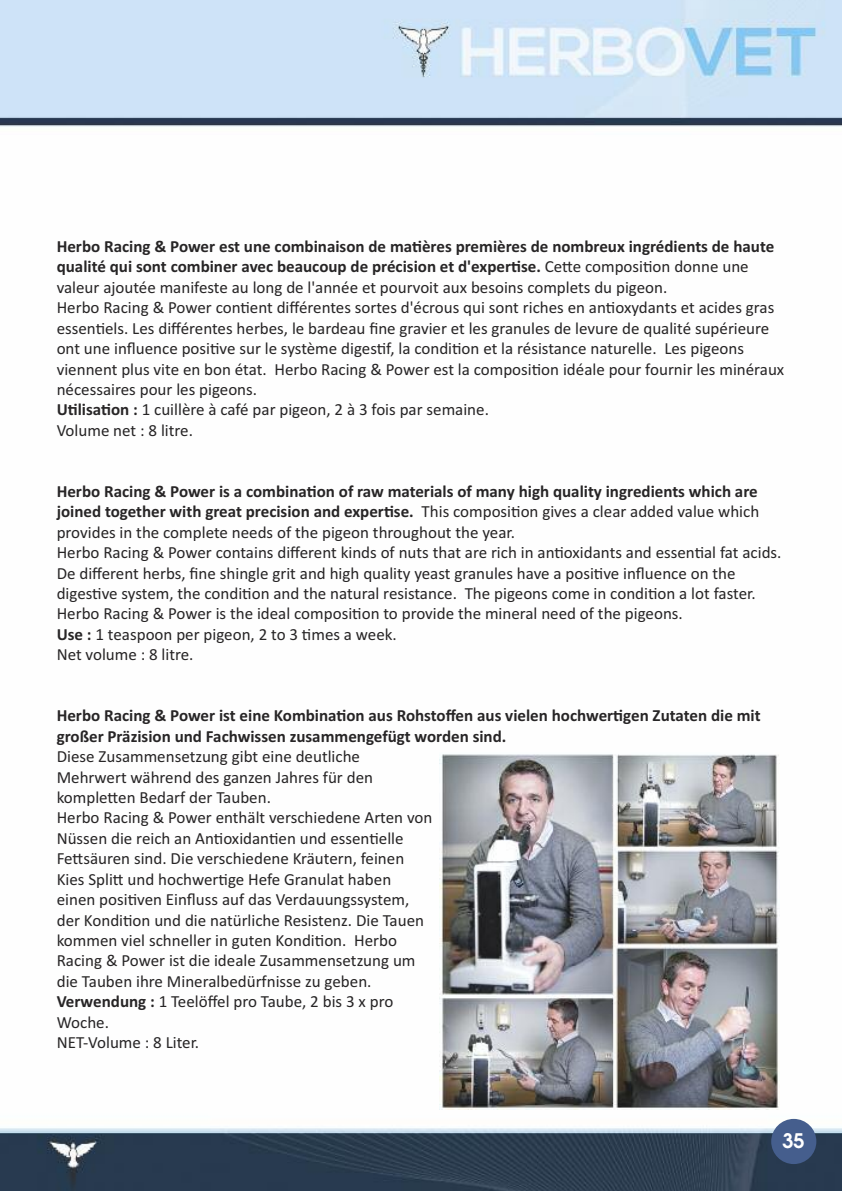
<style>
.page{position:relative;width:842px;height:1191px;background:#fff}
.page>*{position:absolute;margin:0;border:0;box-sizing:border-box;transform-origin:0 0}
.t1{font:600 20px "Avant Garde";color:#fff}
.t2{font:17px/20.4px "Calibri";color:#272526}
.t3{font:700 17px/20.4px "Calibri";color:#272526}
.s1{font-weight:700}
</style>
<div class="page">
<img style="left:0;top:0;width:842px;height:1191px">
<div style="left:771px;top:1118px;width:45px;height:46px;background:#455e8d;border-radius:50%"></div>
<img style="left:439px;top:752px;width:341px;height:357px">
<p class="t2" style="left:57px;top:236px;width:729px"><span class="s1">Herbo Racing &amp; Power est une combinaison de matières premières de nombreux ingrédients de haute qualité qui sont combiner avec beaucoup de précision et d'expertise.</span> Cette composition donne une valeur ajoutée manifeste au long de l'année et pourvoit aux besoins complets du pigeon.<br>Herbo Racing &amp; Power contient différentes sortes d'écrous qui sont riches en antioxydants et acides gras essentiels. Les différentes herbes, le bardeau fine gravier et les granules de levure de qualité supérieure ont une influence positive sur le système digestif, la condition et la résistance naturelle. Les pigeons viennent plus vite en bon état. Herbo Racing &amp; Power est la composition idéale pour fournir les minéraux nécessaires pour les pigeons.<br><span class="s1">Utilisation :</span> 1 cuillère à café par pigeon, 2 à 3 fois par semaine.<br>Volume net : 8 litre.</p>
<p class="t2" style="left:57px;top:481px;width:726px"><span class="s1">Herbo Racing &amp; Power is a combination of raw materials of many high quality ingredients which are joined together with great precision and expertise.</span> This composition gives a clear added value which provides in the complete needs of the pigeon throughout the year.<br>Herbo Racing &amp; Power contains different kinds of nuts that are rich in antioxidants and essential fat acids.<br>De different herbs, fine shingle grit and high quality yeast granules have a positive influence on the digestive system, the condition and the natural resistance. The pigeons come in condition a lot faster.<br>Herbo Racing &amp; Power is the ideal composition to provide the mineral need of the pigeons.<br><span class="s1">Use :</span> 1 teaspoon per pigeon, 2 to 3 times a week.<br>Net volume : 8 litre.</p>
<p class="t3" style="left:57px;top:705px;width:705px">Herbo Racing &amp; Power ist eine Kombination aus Rohstoffen aus vielen hochwertigen Zutaten die mit großer Präzision und Fachwissen zusammengefügt worden sind.</p>
<p class="t2" style="left:57px;top:746px;width:377px">Diese Zusammensetzung gibt eine deutliche Mehrwert während des ganzen Jahres für den kompletten Bedarf der Tauben.<br>Herbo Racing &amp; Power enthält verschiedene Arten von Nüssen die reich an Antioxidantien und essentielle Fettsäuren sind. Die verschiedene Kräutern, feinen Kies Splitt und hochwertige Hefe Granulat haben einen positiven Einfluss auf das Verdauungssystem, der Kondition und die natürliche Resistenz. Die Tauen kommen viel schneller in guten Kondition. Herbo Racing &amp; Power ist die ideale Zusammensetzung um die Tauben ihre Mineralbedürfnisse zu geben.<br><span class="s1">Verwendung :</span> 1 Teelöffel pro Taube, 2 bis 3 x pro Woche.<br>NET-Volume : 8 Liter.</p>
<p class="t1" style="left:782px;top:1129px;width:24px">35</p>
</div>
